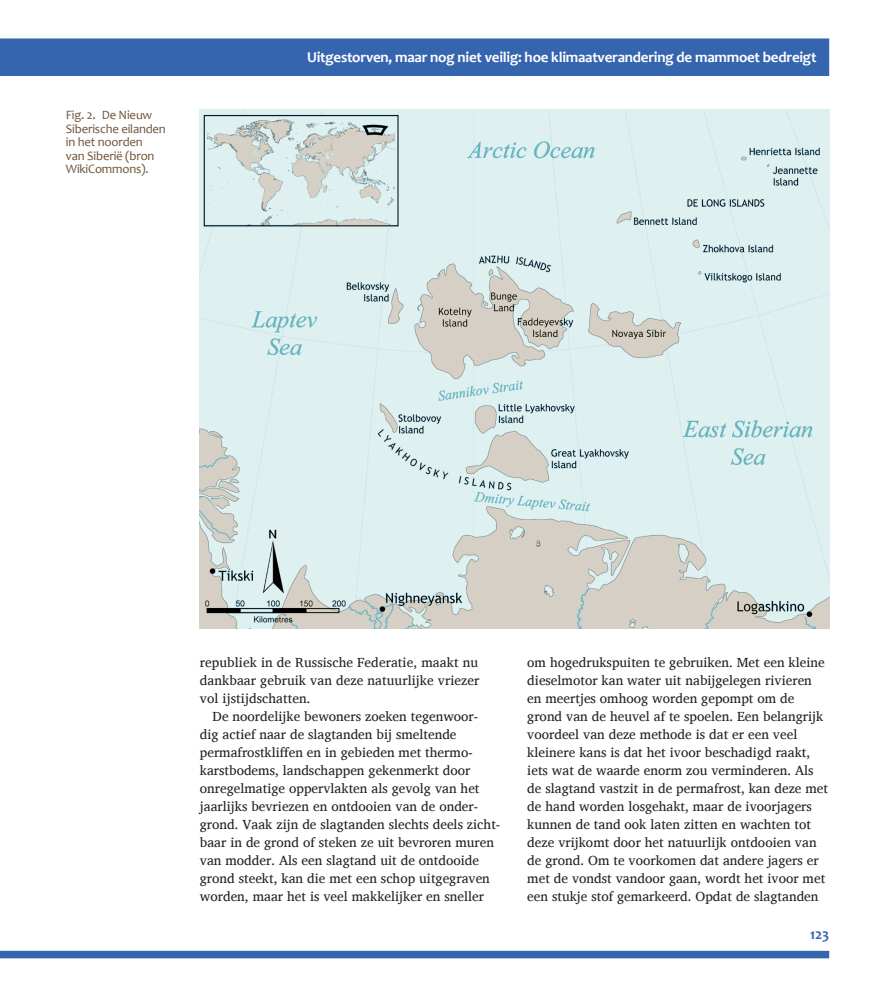
<style>
.page{position:relative;width:893px;height:1000px;background:#fff}
.page>*{position:absolute;margin:0;border:0;box-sizing:border-box;transform-origin:0 0}
.t1{font:700 15px "Candara";letter-spacing:-.015em;color:#fff}
.t2{font:700 15px "Candara";color:#3665b0}
.Plat{font:13.5px/18px "Charis SIL";color:#231f20}
.Afbeeldingstekst{font:12.75px/13.5px "Candara";letter-spacing:-.015em;color:#6e5136}
</style>
<div class="page">
<div style="left:0;top:38px;width:829px;height:38px;background:#3665b0"></div>
<div style="left:0;top:950px;width:829px;height:8px;background:#3665b0"></div>
<img style="left:200px;top:110px;width:629px;height:518px">
<p class="Afbeeldingstekst" style="left:66px;top:108px;width:101px">Fig. 2. De Nieuw<br>Siberische eilanden in het noorden<br>van Siberië (bron<br>WikiCommons).</p>
<p class="t1" style="left:307px;top:48px;width:511px">Uitgestorven, maar nog niet veilig: hoe klimaatverandering de mammoet bedreigt</p>
<p class="Plat" style="left:200px;top:652px;width:281px;text-align:justify">republiek in de Russische Federatie, maakt nu dankbaar gebruik van deze natuurlijke vriezer vol ijstijdschatten.</p>
<p class="Plat" style="left:200px;top:706px;width:302px;text-indent:13px">De noordelijke bewoners zoeken tegenwoor&shy;dig actief naar de slagtanden bij smeltende permafrostkliffen en in gebieden met thermo&shy;karstbodems, landschappen gekenmerkt door onregelmatige oppervlakten als gevolg van het jaarlijks bevriezen en ontdooien van de onder&shy;grond. Vaak zijn de slagtanden slechts deels zicht&shy;baar in de grond of steken ze uit bevroren muren van modder. Als een slagtand uit de ontdooide grond steekt, kan die met een schop uitgegraven worden, maar het is veel makkelijker en sneller</p>
<p class="Plat" style="left:527px;top:652px;width:302px">om hogedrukspuiten te gebruiken. Met een kleine dieselmotor kan water uit nabijgelegen rivieren en meertjes omhoog worden gepompt om de grond van de heuvel af te spoelen. Een belangrijk voordeel van deze methode is dat er een veel kleinere kans is dat het ivoor beschadigd raakt, iets wat de waarde enorm zou verminderen. Als de slagtand vastzit in de permafrost, kan deze met de hand worden losgehakt, maar de ivoorjagers kunnen de tand ook laten zitten en wachten tot deze vrijkomt door het natuurlijk ontdooien van de grond. Om te voorkomen dat andere jagers er met de vondst vandoor gaan, wordt het ivoor met een stukje stof gemarkeerd. Opdat de slagtanden</p>
<p class="t2" style="left:810px;top:924px;width:21px">123</p>
</div>
